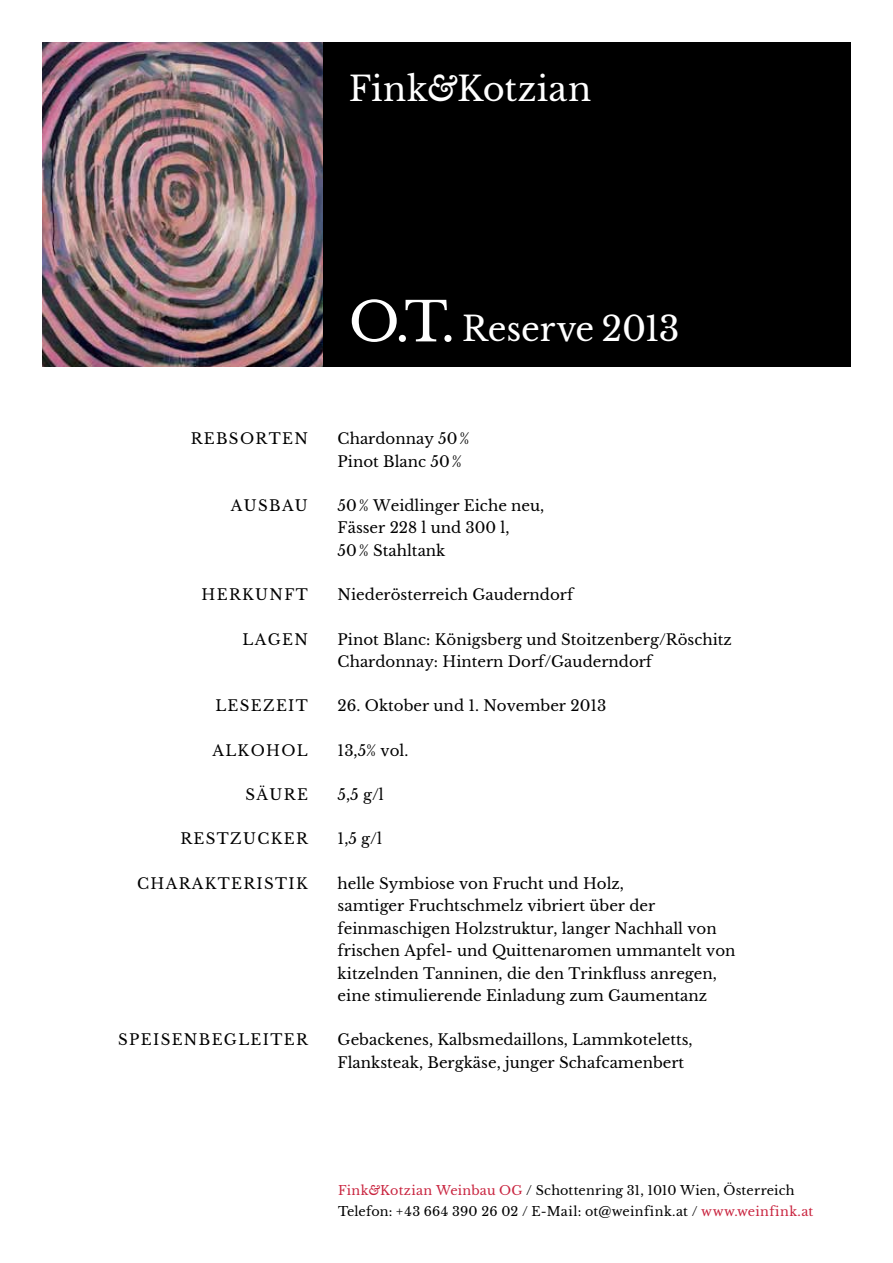
<style>
.page{position:relative;width:893px;height:1263px;background:#fff}
.page>*{position:absolute;margin:0;border:0;box-sizing:border-box;transform-origin:0 0}
.t1{font:33.75px "Libre Baskerville";letter-spacing:-.005em;color:#fff}
.t2{font:15px/22.5px "Libre Baskerville";color:#000}
.t3{font:15px "Libre Baskerville";letter-spacing:.09em;color:#000}
.t4{font:12.75px/21px "Libre Baskerville";letter-spacing:.015em;color:#000}
.s1{font-style:italic}
.s2{font-size:54px}
.s3{color:#c9243f}
.s4{font-style:italic;color:#c9243f}
</style>
<div class="page">
<img style="left:43px;top:43px;width:280px;height:324px">
<div style="left:323px;top:43px;width:527px;height:324px;background:#000"></div>
<h1 class="t1" style="left:349px;top:68px;width:244px">Fink<span class="s1">&amp;</span>Kotzian</h1>
<h1 class="t1" style="left:349px;top:309px;width:332px"><span class="s2">O.T.</span> Reserve 2013</h1>
<p class="t3" style="left:191px;top:429px;width:119px">Rebsorten</p>
<p class="t2" style="left:338px;top:427px;width:133px">Chardonnay 50%<br>Pinot Blanc 50%</p>
<p class="t2" style="left:231px;top:494px;width:78px">Ausbau</p>
<p class="t2" style="left:338px;top:494px;width:208px">50% Weidlinger Eiche neu,<br>Fässer 228 l und 300 l,<br>50% Stahltank</p>
<p class="t3" style="left:202px;top:586px;width:108px">Herkunft</p>
<p class="t2" style="left:338px;top:584px;width:237px">Niederösterreich Gauderndorf</p>
<p class="t2" style="left:243px;top:628px;width:67px">Lagen</p>
<p class="t2" style="left:338px;top:628px;width:396px">Pinot Blanc: Königsberg und Stoitzenberg/Röschitz<br>Chardonnay: Hintern Dorf/Gauderndorf</p>
<p class="t3" style="left:215px;top:697px;width:94px">Lesezeit</p>
<p class="t2" style="left:338px;top:695px;width:270px">26. Oktober und 1. November 2013</p>
<p class="t3" style="left:212px;top:741px;width:91px">Alkohol</p>
<p class="t2" style="left:338px;top:739px;width:72px">13,5% vol.</p>
<p class="t2" style="left:246px;top:783px;width:64px">Säure</p>
<p class="t2" style="left:338px;top:783px;width:48px">5,5 g/l</p>
<p class="t3" style="left:180px;top:830px;width:124px">Restzucker</p>
<p class="t2" style="left:338px;top:828px;width:46px">1,5 g/l</p>
<p class="t2" style="left:137px;top:872px;width:28px">Chara</p>
<p class="t3" style="left:205px;top:874px;width:105px">kteristik</p>
<p class="t2" style="left:338px;top:872px;width:399px">helle Symbiose von Frucht und Holz,<br>samtiger Fruchtschmelz vibriert über der feinmaschigen Holzstruktur, langer Nachhall von frischen Apfel- und Quittenaromen ummantelt von kitzelnden Tanninen, die den Trinkfluss anregen, eine stimulierende Einladung zum Gaumentanz</p>
<p class="t3" style="left:118px;top:1031px;width:186px">Speisenbegleiter</p>
<p class="t2" style="left:338px;top:1029px;width:357px">Gebackenes, Kalbsmedaillons, Lammkoteletts,<br>Flanksteak, Bergkäse, junger Schafcamenbert</p>
<p class="t4" style="left:338px;top:1179px;width:477px"><span class="s3">Fink</span><span class="s4">&amp;</span><span class="s3">Kotzian Weinbau OG</span> / Schottenring 31, 1010 Wien, Österreich<br>Telefon: +43 664 390 26 02 / E-Mail: ot@weinfink.at / <span class="s3">www.weinfink.at</span></p>
</div>
